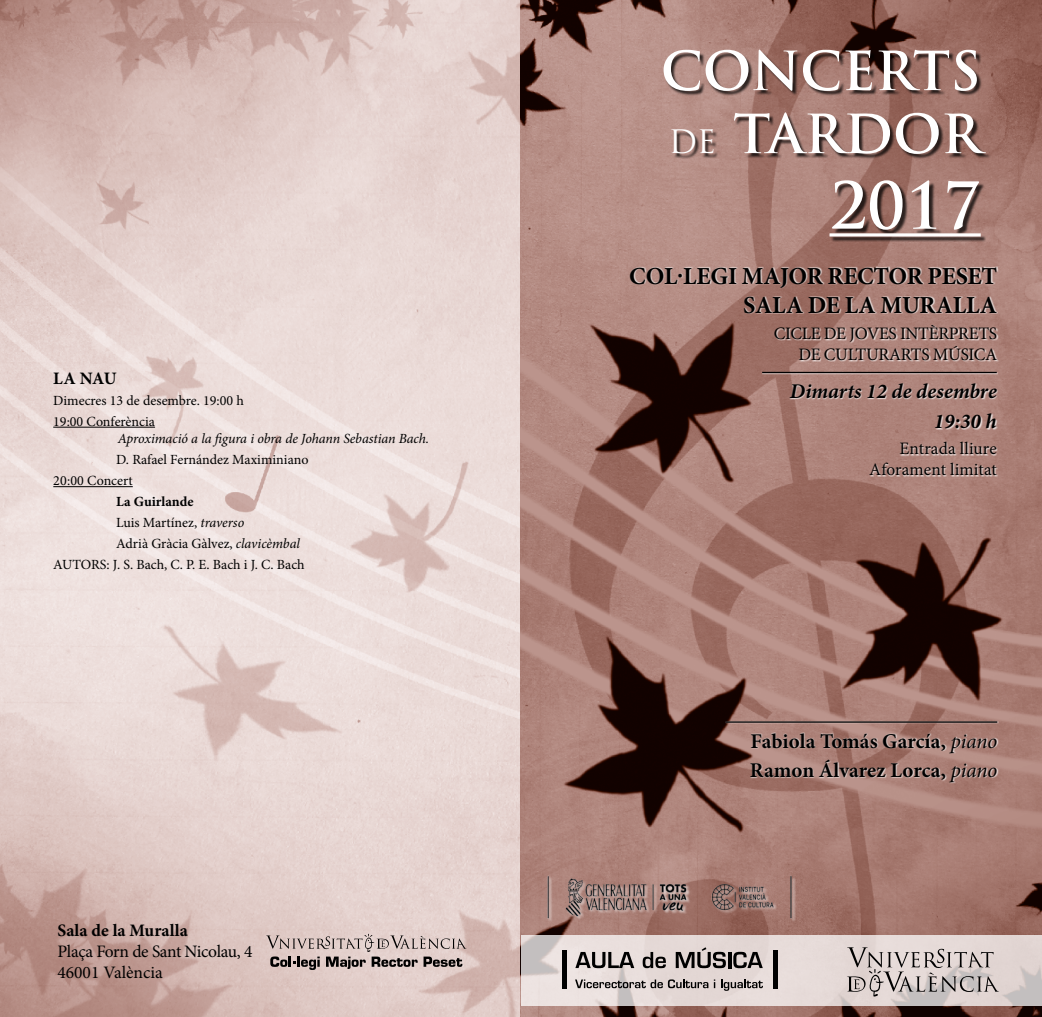
<style>
.page{position:relative;width:1042px;height:1017px;background:#fff}
.page>*{position:absolute;margin:0;border:0;box-sizing:border-box;transform-origin:0 0}
.t1{font:700 63px "Trajan Pro";color:#fff}
.t2{font:700 52.5px/63px "Trajan Pro";color:#fff}
.t3{font:700 24.5px/29.4px "Minion Pro";letter-spacing:-.01em;color:#000;text-align:right}
.t4{font:700 21px/29.4px "Minion Pro";color:#000}
.t5{font:italic 700 21px/30.1px "Minion Pro";color:#000;text-align:right}
.t6{font:17.5px/21px "Minion Pro";letter-spacing:-.02em;color:#000}
.t7{font:17.5px/21px "Minion Pro";letter-spacing:.005em;color:#000;text-align:right}
.t8{font:700 17.5px "Minion Pro";letter-spacing:.005em;color:#000}
.t9{font:14px/21px "Minion Pro";color:#000}
.t10{font:italic 14px "Minion Pro";letter-spacing:-.01em;color:#000}
.t11{font:700 14px "Minion Pro";color:#000}
.s1{font-style:italic}
.s2{font-weight:400;font-size:31.5px}
.s3{font-weight:400;font-style:italic}
</style>
<div class="page">
<img style="left:0;top:0;width:521px;height:1017px">
<img style="left:521px;top:0;width:521px;height:1017px">
<svg style="left:521px;top:935px;width:521px;height:71px;background:#e1d6d4"></svg>
<svg style="left:575px;top:979px;width:133px;height:9px"></svg>
<svg style="left:721px;top:979px;width:42px;height:12px"></svg>
<svg style="left:575px;top:952px;width:59px;height:16px"></svg>
<svg style="left:643px;top:952px;width:23px;height:16px"></svg>
<svg style="left:676px;top:950px;width:50px;height:18px"></svg>
<hr style="left:728px;top:952px;width:3px;height:16px;background:#000">
<svg style="left:733px;top:952px;width:30px;height:16px"></svg>
<div style="left:562px;top:950px;width:5px;height:39px;background:#000"></div>
<div style="left:773px;top:950px;width:5px;height:39px;background:#000"></div>
<svg style="left:847px;top:947px;width:152px;height:50px;background:#bfb5b3"></svg>
<svg style="left:266px;top:934px;width:200px;height:36px;background:#b5a5a2"></svg>
<div style="left:665px;top:51px;width:326px;height:191px;background:#000;opacity:.75"></div>
<svg style="left:829px;top:233px;width:152px;height:4px"></svg>
<img style="left:492px;top:845px;width:370px;height:105px">
<div style="left:761px;top:372px;width:237px;height:105px;background:#fff;opacity:.75"></div>
<hr style="left:762px;top:372px;width:235px;height:1px;background:#000">
<div style="left:725px;top:721px;width:274px;height:63px;background:#fff;opacity:.75"></div>
<hr style="left:726px;top:721px;width:271px;height:2px;background:#000">
<div style="left:630px;top:267px;width:368px;height:95px;background:#fff;opacity:.75"></div>
<hr style="left:53px;top:427px;width:102px;height:1px;background:#000">
<hr style="left:53px;top:486px;width:80px;height:1px;background:#000">
<p class="t8" style="left:53px;top:366px;width:65px">LA NAU</p>
<p class="t9" style="left:53px;top:390px;width:192px">Dimecres 13 de desembre. 19:00 h<br>19:00 Conferència</p>
<p class="t10" style="left:118px;top:429px;width:313px">Aproximació a la figura i obra de Johann Sebastian Bach.</p>
<p class="t9" style="left:53px;top:449px;width:257px;text-indent:63px">D. Rafael Fernández Maximiniano<br>20:00 Concert</p>
<p class="t11" style="left:116px;top:492px;width:79px">La Guirlande</p>
<p class="t9" style="left:116px;top:512px;width:130px">Luis Martínez, <span class="s1">traverso</span></p>
<p class="t9" style="left:116px;top:533px;width:185px">Adrià Gràcia Gàlvez, <span class="s1">clavicèmbal</span></p>
<p class="t9" style="left:53px;top:554px;width:253px">AUTORS: J. S. Bach, C. P. E. Bach i J. C. Bach</p>
<p class="t8" style="left:57px;top:918px;width:132px">Sala de la Muralla</p>
<p class="t6" style="left:57px;top:941px;width:196px">Plaça Forn de Sant Nicolau, 4<br>46001 València</p>
<h2 class="t2" style="left:661px;top:40px;width:321px">CONCERTS<br><span class="s2">DE</span> TARDOR</h2>
<h1 class="t1" style="left:829px;top:167px;width:153px">2017</h1>
<h3 class="t3" style="left:629px;top:261px;width:369px">COL·LEGI MAJOR RECTOR PESET<br>SALA DE LA MURALLA</h3>
<p class="t6" style="left:774px;top:323px;width:225px;text-align:right">CICLE DE JOVES INTÈRPRETS<br>DE CULTURARTS MÚSICA</p>
<h3 class="t5" style="left:790px;top:376px;width:208px">Dimarts 12 de desembre<br>19:30 h</h3>
<p class="t7" style="left:869px;top:438px;width:129px">Entrada lliure<br>Aforament limitat</p>
<h3 class="t4" style="left:750px;top:726px;width:249px">Fabiola Tomás García, <span class="s3">piano<br></span>Ramon Álvarez Lorca, <span class="s3">piano</span></h3>
</div>
